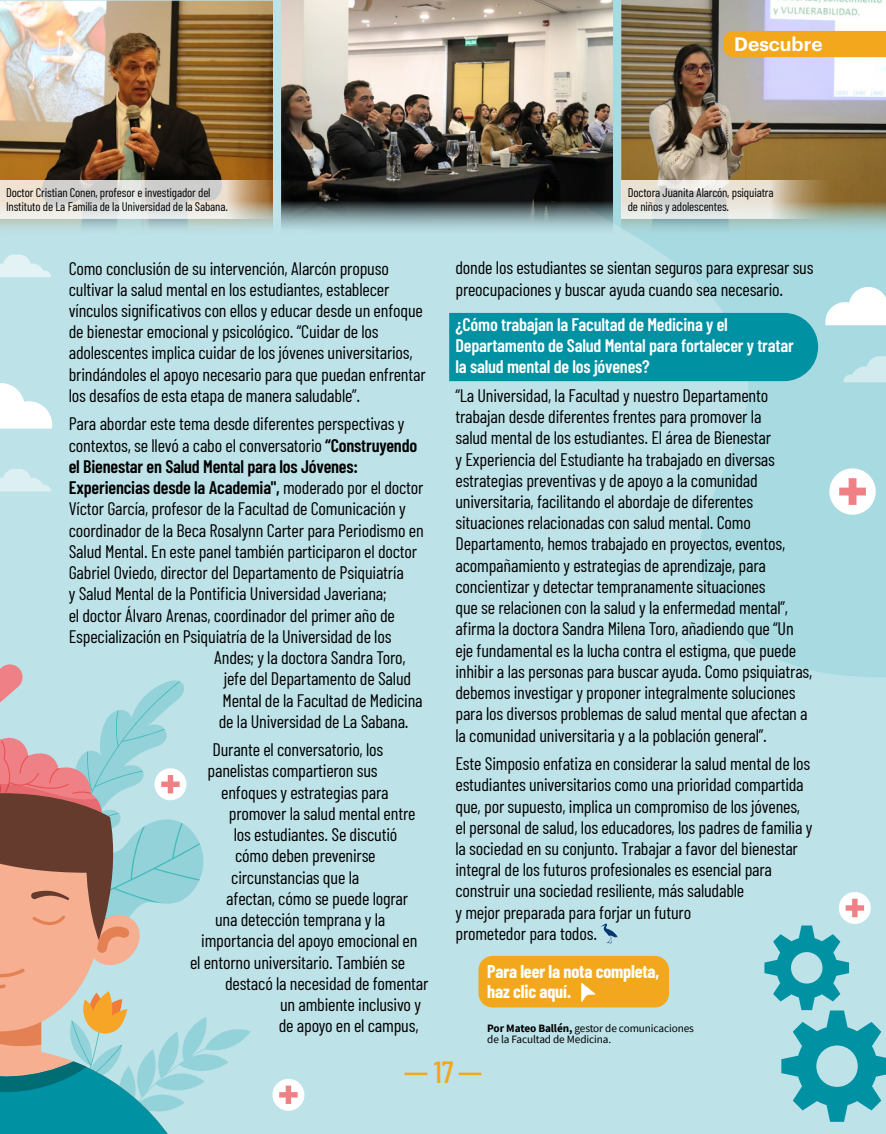
<style>
.page{position:relative;width:886px;height:1134px;background:#bde2e8}
.page>*{position:absolute;margin:0;border:0;box-sizing:border-box;transform-origin:0 0}
.t1{font:500 30.75px "Barlow Condensed";color:#f4a61d}
.t2{font:600 19px "Graphik";color:#fff}
.t3{font:18.12px/21.2px "Barlow Condensed";letter-spacing:-.01em;color:#000}
.t4{font:600 18.12px/21.2px "Barlow Condensed";letter-spacing:-.01em;color:#fff}
.t5{font:600 18.12px "Barlow Condensed";letter-spacing:-.01em;color:#000}
.t6{font:700 18.12px/20px "Barlow Condensed";letter-spacing:-.01em;color:#fff}
.t7{font:12.5px/13.8px "Barlow Condensed";letter-spacing:-.01em;color:#000}
.t8{font:11.25px/11.2px "Source Sans Pro";letter-spacing:-.01em;color:#000}
.s1{font-weight:600}
.s2{font-weight:400}
.s3{font-weight:700}
</style>
<div class="page">
<svg style="left:477px;top:0;width:409px;height:677px"></svg>
<svg style="left:764px;top:925px;width:122px;height:197px"></svg>
<div style="left:839px;top:892px;width:32px;height:32px;background:#fff;border-radius:50%"></div>
<svg style="left:845px;top:899px;width:19px;height:18px"></svg>
<div style="left:272px;top:1079px;width:32px;height:32px;background:#fff;border-radius:50%"></div>
<svg style="left:279px;top:1085px;width:19px;height:19px"></svg>
<div style="left:829px;top:468px;width:47px;height:47px;background:#fff;border-radius:50%"></div>
<svg style="left:839px;top:478px;width:27px;height:27px"></svg>
<svg style="left:0;top:664px;width:251px;height:470px"></svg>
<svg style="left:825px;top:287px;width:61px;height:38px;background:#e8f5f7"></svg>
<svg style="left:0;top:383px;width:52px;height:46px"></svg>
<svg style="left:843px;top:356px;width:43px;height:26px"></svg>
<svg style="left:0;top:469px;width:51px;height:22px"></svg>
<svg style="left:0;top:254px;width:51px;height:23px"></svg>
<img style="left:0;top:1px;width:273px;height:228px">
<img style="left:282px;top:0;width:331px;height:236px">
<img style="left:621px;top:0;width:265px;height:236px">
<div style="left:449px;top:313px;width:369px;height:68px;background:#0091a3"></div>
<div style="left:478px;top:956px;width:191px;height:51px;background:#f3a71d;border-radius:14px"></div>
<div style="left:723px;top:31px;width:163px;height:26px;background:#f3a71d"></div>
<svg style="left:601px;top:924px;width:17px;height:20px"></svg>
<svg style="left:581px;top:983px;width:14px;height:19px"></svg>
<svg style="left:0;top:180px;width:297px;height:39px;background:#d0ccc3"></svg>
<svg style="left:621px;top:180px;width:220px;height:39px;background:#d2cdbd"></svg>
<hr style="left:404px;top:1073px;width:23px;height:2px;background:#f4a61d">
<hr style="left:459px;top:1073px;width:22px;height:2px;background:#f4a61d">
<p class="t2" style="left:734px;top:30px;width:90px">Descubre</p>
<p class="t7" style="left:6px;top:185px;width:223px">Doctor Cristian Conen, profesor e investigador del<br>Instituto de La Familia de la Universidad de la Sabana.</p>
<p class="t7" style="left:628px;top:185px;width:147px">Doctora Juanita Alarcón, psiquiatra de niños y adolescentes.</p>
<p class="t3" style="left:69px;top:257px;width:358px">Como conclusión de su intervención, Alarcón propuso cultivar la salud mental en los estudiantes, establecer vínculos significativos con ellos y educar desde un enfoque de bienestar emocional y psicológico. “Cuidar de los adolescentes implica cuidar de los jóvenes universitarios, brindándoles el apoyo necesario para que puedan enfrentar los desafíos de esta etapa de manera saludable”.</p>
<p class="t3" style="left:69px;top:413px;width:337px">Para abordar este tema desde diferentes perspectivas y</p>
<p class="t3" style="left:69px;top:434px;width:350px">contextos, se llevó a cabo el conversatorio <span class="s1">“Construyendo</span></p>
<p class="t5" style="left:69px;top:455px;width:291px">el Bienestar en Salud Mental para los Jóvenes:</p>
<p class="t5" style="left:69px;top:476px;width:356px">Experiencias desde la Academia", <span class="s2">moderado por el doctor</span></p>
<p class="t3" style="left:69px;top:498px;width:338px">Víctor García, profesor de la Facultad de Comunicación y</p>
<p class="t3" style="left:69px;top:519px;width:356px">coordinador de la Beca Rosalynn Carter para Periodismo en</p>
<p class="t3" style="left:69px;top:540px;width:350px">Salud Mental. En este panel también participaron el doctor</p>
<p class="t3" style="left:69px;top:561px;width:336px">Gabriel Oviedo, director del Departamento de Psiquiatría</p>
<p class="t3" style="left:69px;top:583px;width:319px">y Salud Mental de la Pontificia Universidad Javeriana;</p>
<p class="t3" style="left:69px;top:604px;width:328px">el doctor Álvaro Arenas, coordinador del primer año de</p>
<p class="t3" style="left:69px;top:625px;width:324px">Especialización en Psiquiatría de la Universidad de los</p>
<p class="t3" style="left:214px;top:646px;width:193px">Andes; y la doctora Sandra Toro,</p>
<p class="t3" style="left:224px;top:668px;width:189px">jefe del Departamento de Salud</p>
<p class="t3" style="left:223px;top:689px;width:202px">Mental de la Facultad de Medicina</p>
<p class="t3" style="left:219px;top:710px;width:191px">de la Universidad de La Sabana.</p>
<p class="t3" style="left:212px;top:738px;width:172px">Durante el conversatorio, los</p>
<p class="t3" style="left:207px;top:760px;width:172px">panelistas compartieron sus</p>
<p class="t3" style="left:221px;top:781px;width:169px">enfoques y estrategias para</p>
<p class="t3" style="left:229px;top:802px;width:188px">promover la salud mental entre</p>
<p class="t3" style="left:234px;top:823px;width:165px">los estudiantes. Se discutió</p>
<p class="t3" style="left:235px;top:845px;width:142px">cómo deben prevenirse</p>
<p class="t3" style="left:231px;top:866px;width:129px">circunstancias que la</p>
<p class="t3" style="left:226px;top:887px;width:183px">afectan, cómo se puede lograr</p>
<p class="t3" style="left:215px;top:908px;width:172px">una detección temprana y la</p>
<p class="t3" style="left:201px;top:930px;width:218px">importancia del apoyo emocional en</p>
<p class="t3" style="left:190px;top:951px;width:217px">el entorno universitario. También se</p>
<p class="t3" style="left:225px;top:972px;width:205px">destacó la necesidad de fomentar</p>
<p class="t3" style="left:280px;top:993px;width:142px">un ambiente inclusivo y</p>
<p class="t3" style="left:279px;top:1015px;width:141px">de apoyo en el campus,</p>
<p class="t3" style="left:455px;top:257px;width:360px">donde los estudiantes se sientan seguros para expresar sus preocupaciones y buscar ayuda cuando sea necesario.</p>
<p class="t4" style="left:455px;top:313px;width:340px">¿Cómo trabajan la Facultad de Medicina y el<br>Departamento de Salud Mental para fortalecer y tratar la salud mental de los jóvenes?</p>
<p class="t3" style="left:455px;top:384px;width:358px">“La Universidad, la Facultad y nuestro Departamento trabajan desde diferentes frentes para promover la<br>salud mental de los estudiantes. El área de Bienestar<br>y Experiencia del Estudiante ha trabajado en diversas estrategias preventivas y de apoyo a la comunidad universitaria, facilitando el abordaje de diferentes situaciones relacionadas con salud mental. Como Departamento, hemos trabajado en proyectos, eventos, acompañamiento y estrategias de aprendizaje, para concientizar y detectar tempranamente situaciones<br>que se relacionen con la salud y la enfermedad mental”, afirma la doctora Sandra Milena Toro, añadiendo que “Un eje fundamental es la lucha contra el estigma, que puede inhibir a las personas para buscar ayuda. Como psiquiatras, debemos investigar y proponer integralmente soluciones para los diversos problemas de salud mental que afectan a la comunidad universitaria y a la población general”.</p>
<p class="t3" style="left:455px;top:752px;width:358px">Este Simposio enfatiza en considerar la salud mental de los estudiantes universitarios como una prioridad compartida que, por supuesto, implica un compromiso de los jóvenes, el personal de salud, los educadores, los padres de familia y la sociedad en su conjunto. Trabajar a favor del bienestar integral de los futuros profesionales es esencial para construir una sociedad resiliente, más saludable<br>y mejor preparada para forjar un futuro<br>prometedor para todos.</p>
<p class="t6" style="left:487px;top:961px;width:173px">Para leer la nota completa, haz clic aquí.</p>
<p class="t8" style="left:487px;top:1023px;width:208px"><span class="s3">Por Mateo Ballén,</span> gestor de comunicaciones de la Facultad de Medicina.</p>
<h1 class="t1" style="left:434px;top:1053px;width:21px">17</h1>
</div>
